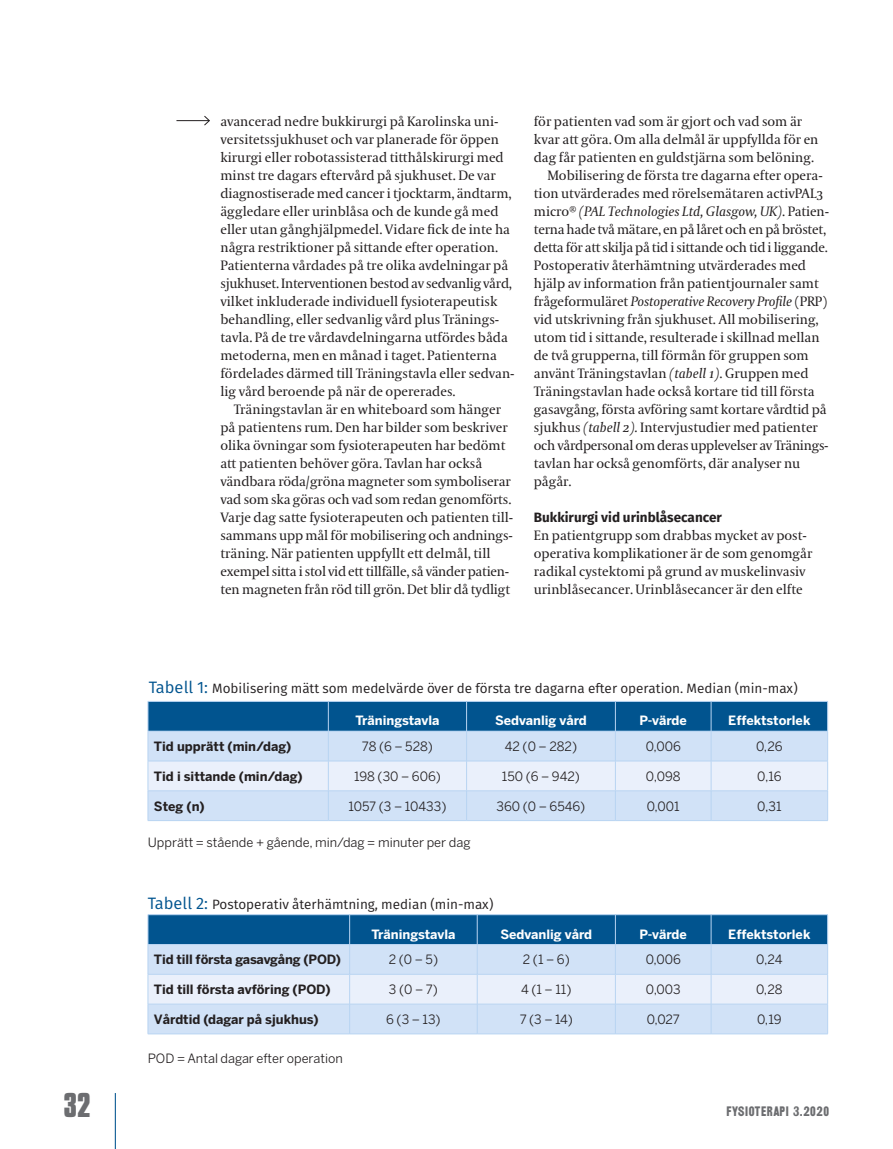
<style>
.page{position:relative;width:893px;height:1149px;background:#fff}
.page>*{position:absolute;margin:0;border:0;box-sizing:border-box;transform-origin:0 0}
.t1{font:700 31.5px "Compacta";color:#6c6d70}
.t2{font:13.5px/18px "Coranto 2";color:#231f20}
.t3{font:13.5px "Fira Sans";color:#231f20}
.t4{font:13.5px "Coranto 2";letter-spacing:-.02em;color:#231f20}
.t5{font:italic 13.5px "Coranto 2";letter-spacing:-.01em;color:#231f20}
.t6{font:700 13.5px "Fira Sans";color:#231f20}
.t7{font:12.75px "Benton Sans";color:#231f20}
.t8{font:700 12.75px "Benton Sans";color:#231f20}
.t9{font:700 12.75px "Benton Sans";color:#fff}
.t10{font:12.75px "Railroad";letter-spacing:.05em;color:#6c6d70}
.s1{font-style:normal}
.s2{font-style:italic}
.s3{font-size:16.5px;color:#01548f}
</style>
<div class="page">
<hr style="left:115px;top:1092px;width:1px;height:56px;background:#01548f">
<hr style="left:176px;top:120px;width:33px;height:1px;background:#231f20">
<svg style="left:204px;top:115px;width:6px;height:11px"></svg>
<div style="left:149px;top:791px;width:678px;height:29px;background:#d1e2f7"></div>
<svg style="left:148px;top:701px;width:680px;height:89px;background:#95b8d6"></svg>
<hr style="left:148px;top:790px;width:180px;height:1px;background:#b8d4f2">
<hr style="left:148px;top:790px;width:1px;height:30px;background:#b8d4f2">
<hr style="left:328px;top:790px;width:139px;height:1px;background:#b8d4f2">
<hr style="left:328px;top:790px;width:1px;height:30px;background:#b8d4f2">
<hr style="left:467px;top:790px;width:148px;height:1px;background:#b8d4f2">
<hr style="left:466px;top:790px;width:1px;height:30px;background:#b8d4f2">
<hr style="left:615px;top:790px;width:96px;height:1px;background:#b8d4f2">
<hr style="left:615px;top:790px;width:1px;height:30px;background:#b8d4f2">
<hr style="left:711px;top:790px;width:117px;height:1px;background:#b8d4f2">
<hr style="left:711px;top:790px;width:1px;height:30px;background:#b8d4f2">
<hr style="left:827px;top:790px;width:1px;height:30px;background:#b8d4f2">
<hr style="left:148px;top:820px;width:180px;height:1px;background:#b8d4f2">
<hr style="left:328px;top:820px;width:139px;height:1px;background:#b8d4f2">
<hr style="left:467px;top:820px;width:148px;height:1px;background:#b8d4f2">
<hr style="left:615px;top:820px;width:96px;height:1px;background:#b8d4f2">
<hr style="left:711px;top:820px;width:117px;height:1px;background:#b8d4f2">
<div style="left:149px;top:1004px;width:678px;height:29px;background:#d1e2f7"></div>
<svg style="left:148px;top:914px;width:680px;height:89px;background:#94b8d6"></svg>
<hr style="left:148px;top:1003px;width:202px;height:1px;background:#b8d4f2">
<hr style="left:148px;top:1003px;width:1px;height:30px;background:#b8d4f2">
<hr style="left:148px;top:1033px;width:202px;height:1px;background:#b8d4f2">
<hr style="left:350px;top:1003px;width:127px;height:1px;background:#b8d4f2">
<hr style="left:349px;top:1003px;width:1px;height:30px;background:#b8d4f2">
<hr style="left:350px;top:1033px;width:127px;height:1px;background:#b8d4f2">
<hr style="left:477px;top:1003px;width:138px;height:1px;background:#b8d4f2">
<hr style="left:477px;top:1003px;width:1px;height:30px;background:#b8d4f2">
<hr style="left:477px;top:1033px;width:138px;height:1px;background:#b8d4f2">
<hr style="left:615px;top:1003px;width:96px;height:1px;background:#b8d4f2">
<hr style="left:615px;top:1003px;width:1px;height:30px;background:#b8d4f2">
<hr style="left:615px;top:1033px;width:96px;height:1px;background:#b8d4f2">
<hr style="left:711px;top:1003px;width:117px;height:1px;background:#b8d4f2">
<hr style="left:711px;top:1003px;width:1px;height:30px;background:#b8d4f2">
<hr style="left:827px;top:1003px;width:1px;height:30px;background:#b8d4f2">
<hr style="left:711px;top:1033px;width:117px;height:1px;background:#b8d4f2">
<h1 class="t1" style="left:64px;top:1086px;width:28px">32</h1>
<p class="t2" style="left:220px;top:113px;width:296px">avancerad nedre bukkirurgi på Karolinska uni&shy;versitetssjukhuset och var planerade för öppen kirurgi eller robotassisterad titthålskirurgi med minst tre dagars eftervård på sjukhuset. De var diagnostiserade med cancer i tjocktarm, ändtarm, äggledare eller urinblåsa och de kunde gå med eller utan gånghjälpmedel. Vidare fick de inte ha några restriktioner på sittande efter operation.<br>Patienterna vårdades på tre olika avdelningar på sjukhuset. Interventionen bestod av sedvanlig vård, vilket inkluderade individuell fysioterapeutisk behandling, eller sedvanlig vård plus Tränings&shy;tavla. På de tre vårdavdelningarna utfördes båda metoderna, men en månad i taget. Patienterna fördelades därmed till Träningstavla eller sedvan&shy;lig vård beroende på när de opererades.</p>
<p class="t2" style="left:220px;top:401px;width:294px;text-indent:14px">Träningstavlan är en whiteboard som hänger på patientens rum. Den har bilder som beskriver olika övningar som fysioterapeuten har bedömt att patienten behöver göra. Tavlan har också vändbara röda/gröna magneter som symboliserar vad som ska göras och vad som redan genomförts.<br>Varje dag satte fysioterapeuten och patienten till&shy;sammans upp mål för mobilisering och andnings&shy;träning. När patienten uppfyllt ett delmål, till exempel sitta i stol vid ett tillfälle, så vänder patien&shy;ten magneten från röd till grön. Det blir då tydligt</p>
<p class="t2" style="left:534px;top:113px;width:270px">för patienten vad som är gjort och vad som är</p>
<p class="t2" style="left:534px;top:131px;width:286px">kvar att göra. Om alla delmål är uppfyllda för en</p>
<p class="t2" style="left:534px;top:149px;width:282px">dag får patienten en guldstjärna som belöning.</p>
<p class="t2" style="left:547px;top:167px;width:277px">Mobilisering de första tre dagarna efter opera-</p>
<p class="t2" style="left:534px;top:185px;width:291px">tion utvärderades med rörelsemätaren activPAL3</p>
<p class="t5" style="left:534px;top:203px;width:297px"><span class="s1">micro</span><sup>®</sup> (PAL Technologies Ltd, Glasgow, UK)<span class="s1">. Patien-</span></p>
<p class="t4" style="left:534px;top:221px;width:294px">terna hade två mätare, en på låret och en på bröstet,</p>
<p class="t4" style="left:534px;top:239px;width:296px">detta för att skilja på tid i sittande och tid i liggande.</p>
<p class="t2" style="left:534px;top:257px;width:274px">Postoperativ återhämtning utvärderades med</p>
<p class="t2" style="left:534px;top:275px;width:287px">hjälp av information från patientjournaler samt</p>
<p class="t5" style="left:534px;top:293px;width:295px"><span class="s1">frågeformuläret</span> Postoperative Recovery Profile <span class="s1">(PRP)</span></p>
<p class="t2" style="left:534px;top:311px;width:286px">vid utskrivning från sjukhuset. All mobilisering,</p>
<p class="t2" style="left:534px;top:329px;width:287px">utom tid i sittande, resulterade i skillnad mellan</p>
<p class="t2" style="left:534px;top:347px;width:276px">de två grupperna, till förmån för gruppen som</p>
<p class="t2" style="left:534px;top:365px;width:276px">använt Träningstavlan <span class="s2">(tabell 1)</span>. Gruppen med</p>
<p class="t2" style="left:534px;top:383px;width:282px">Träningstavlan hade också kortare tid till första</p>
<p class="t2" style="left:534px;top:401px;width:294px">gasavgång, första avföring samt kortare vårdtid på</p>
<p class="t2" style="left:534px;top:419px;width:286px">sjukhus <span class="s2">(tabell 2).</span> Intervjustudier med patienter</p>
<p class="t4" style="left:534px;top:437px;width:296px">och vårdpersonal om deras upplevelser av Tränings-</p>
<p class="t2" style="left:534px;top:455px;width:268px">tavlan har också genomförts, där analyser nu</p>
<p class="t2" style="left:534px;top:473px;width:39px">pågår.</p>
<p class="t6" style="left:534px;top:508px;width:190px">Bukkirurgi vid urinblåsecancer</p>
<p class="t2" style="left:534px;top:527px;width:280px">En patientgrupp som drabbas mycket av post&shy;operativa komplikationer är de som genomgår radikal cystektomi på grund av muskelinvasiv urinblåsecancer. Urinblåsecancer är den elfte</p>
<p class="t3" style="left:149px;top:678px;width:651px"><span class="s3">Tabell 1:</span> Mobilisering mätt som medelvärde över de första tre dagarna efter operation. Median (min-max)</p>
<p class="t9" style="left:355px;top:712px;width:86px">Träningstavla</p>
<p class="t9" style="left:495px;top:712px;width:93px">Sedvanlig vård</p>
<p class="t9" style="left:640px;top:712px;width:49px">P-värde</p>
<p class="t9" style="left:728px;top:712px;width:84px">Effektstorlek</p>
<p class="t8" style="left:154px;top:738px;width:139px">Tid upprätt (min/dag)</p>
<p class="t7" style="left:362px;top:738px;width:73px">78 (6 – 528)</p>
<p class="t7" style="left:505px;top:738px;width:74px">42 (0 – 282)</p>
<p class="t7" style="left:646px;top:738px;width:37px">0,006</p>
<p class="t7" style="left:756px;top:738px;width:28px">0,26</p>
<p class="t8" style="left:154px;top:768px;width:150px">Tid i sittande (min/dag)</p>
<p class="t7" style="left:354px;top:768px;width:88px">198 (30 – 606)</p>
<p class="t7" style="left:502px;top:768px;width:80px">150 (6 – 942)</p>
<p class="t7" style="left:646px;top:768px;width:36px">0,098</p>
<p class="t7" style="left:757px;top:768px;width:26px">0,16</p>
<p class="t8" style="left:154px;top:798px;width:52px">Steg (n)</p>
<p class="t7" style="left:348px;top:798px;width:99px">1057 (3 – 10433)</p>
<p class="t7" style="left:497px;top:798px;width:90px">360 (0 – 6546)</p>
<p class="t7" style="left:647px;top:798px;width:34px">0,001</p>
<p class="t7" style="left:757px;top:798px;width:26px">0,31</p>
<p class="t7" style="left:148px;top:834px;width:324px">Upprätt = stående + gående, min/dag = minuter per dag</p>
<p class="t3" style="left:148px;top:894px;width:347px"><span class="s3">Tabell 2:</span> Postoperativ återhämtning, median (min-max)</p>
<p class="t9" style="left:371px;top:925px;width:86px">Träningstavla</p>
<p class="t9" style="left:500px;top:925px;width:93px">Sedvanlig vård</p>
<p class="t9" style="left:640px;top:925px;width:49px">P-värde</p>
<p class="t9" style="left:728px;top:925px;width:84px">Effektstorlek</p>
<p class="t8" style="left:154px;top:951px;width:189px">Tid till första gasavgång (POD)</p>
<p class="t7" style="left:389px;top:951px;width:51px">2 (0 – 5)</p>
<p class="t7" style="left:523px;top:951px;width:48px">2 (1 – 6)</p>
<p class="t7" style="left:646px;top:951px;width:37px">0,006</p>
<p class="t7" style="left:756px;top:951px;width:28px">0,24</p>
<p class="t8" style="left:154px;top:981px;width:178px">Tid till första avföring (POD)</p>
<p class="t7" style="left:389px;top:981px;width:50px">3 (0 – 7)</p>
<p class="t7" style="left:521px;top:981px;width:52px">4 (1 – 11)</p>
<p class="t7" style="left:646px;top:981px;width:36px">0,003</p>
<p class="t7" style="left:756px;top:981px;width:28px">0,28</p>
<p class="t8" style="left:154px;top:1011px;width:166px">Vårdtid (dagar på sjukhus)</p>
<p class="t7" style="left:386px;top:1011px;width:56px">6 (3 – 13)</p>
<p class="t7" style="left:520px;top:1011px;width:55px">7 (3 – 14)</p>
<p class="t7" style="left:647px;top:1011px;width:35px">0,027</p>
<p class="t7" style="left:757px;top:1011px;width:26px">0,19</p>
<p class="t7" style="left:148px;top:1050px;width:197px">POD = Antal dagar efter operation</p>
<p class="t10" style="left:726px;top:1103px;width:104px">FYSIOTERAPI 3.2020</p>
</div>
